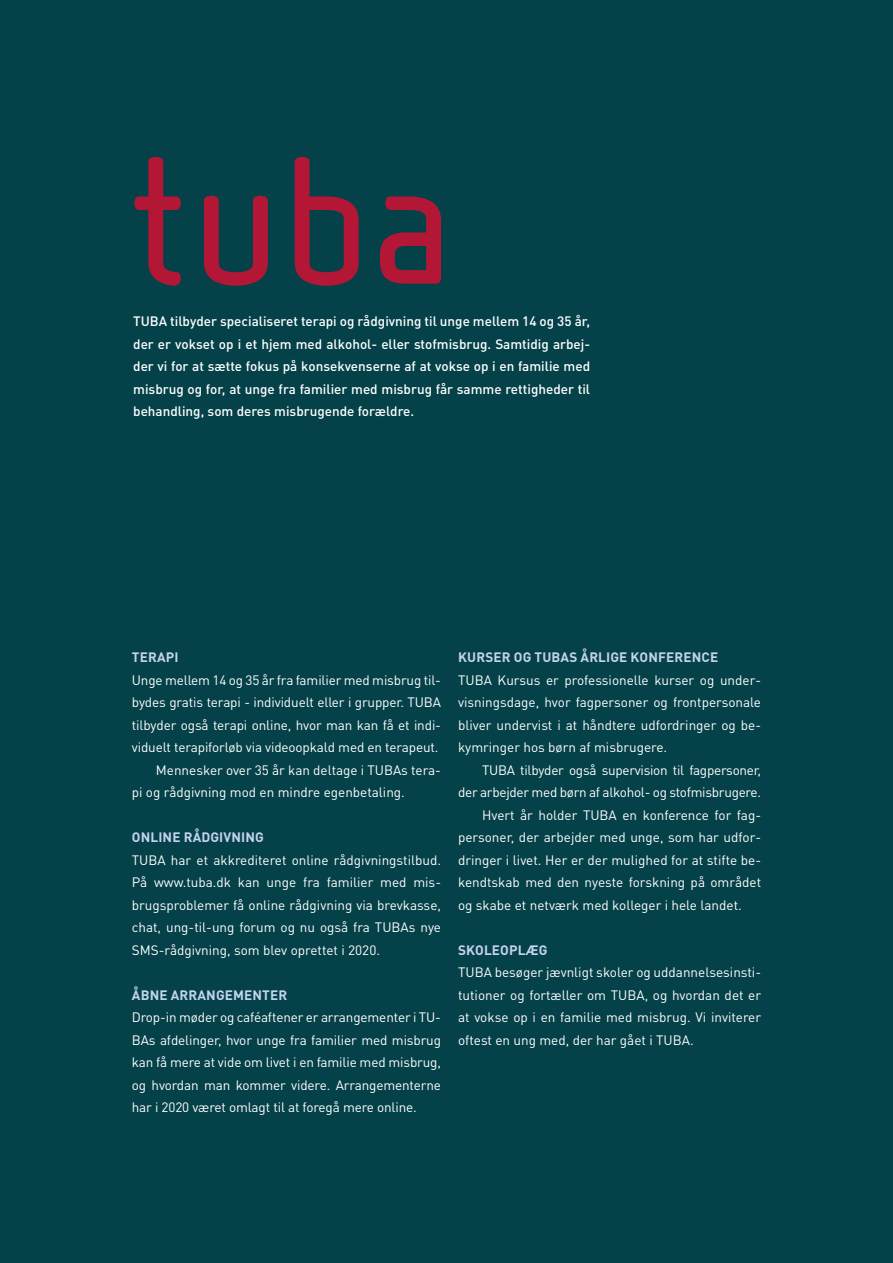
<style>
.page{position:relative;width:893px;height:1263px;background:#044148}
.page>*{position:absolute;margin:0;border:0;box-sizing:border-box;transform-origin:0 0}
.t1{font:13.5px/22.5px "DIN Pro";letter-spacing:-.01em;color:#fff;text-align:justify}
.t2{font:500 13.5px/22.5px "DIN Pro";color:#fff;text-align:justify}
.t3{font:700 13.5px "DIN Pro";letter-spacing:.01em;color:#c4d3ee}
</style>
<div class="page">
<svg style="left:204px;top:196px;width:64px;height:90px"></svg>
<svg style="left:134px;top:157px;width:47px;height:129px"></svg>
<svg style="left:295px;top:157px;width:64px;height:129px"></svg>
<svg style="left:380px;top:196px;width:61px;height:88px"></svg>
<p class="t2" style="left:133px;top:310px;width:458px">TUBA tilbyder specialiseret terapi og rådgivning til unge mellem 14 og 35 år, der er vokset op i et hjem med alkohol- eller stofmisbrug. Samtidig arbej&shy;der vi for at sætte fokus på konsekvenserne af at vokse op i en familie med misbrug og for, at unge fra familier med misbrug får samme rettigheder til behandling, som deres misbrugende forældre.</p>
<p class="t3" style="left:132px;top:648px;width:48px">TERAPI</p>
<p class="t1" style="left:132px;top:668px;width:311px">Unge mellem 14 og 35 år fra familier med misbrug til-</p>
<p class="t1" style="left:132px;top:691px;width:311px">bydes gratis terapi - individuelt eller i grupper. TUBA</p>
<p class="t1" style="left:132px;top:713px;width:311px">tilbyder også terapi online, hvor man kan få et indi-</p>
<p class="t1" style="left:132px;top:736px;width:308px">viduelt terapiforløb via videoopkald med en terapeut.</p>
<p class="t1" style="left:156px;top:758px;width:287px">Mennesker over 35 år kan deltage i TUBAs tera-</p>
<p class="t1" style="left:132px;top:781px;width:275px">pi og rådgivning mod en mindre egenbetaling.</p>
<p class="t3" style="left:132px;top:828px;width:133px">ONLINE RÅDGIVNING</p>
<p class="t1" style="left:132px;top:848px;width:311px">TUBA har et akkrediteret online rådgivningstilbud.<br>På www.tuba.dk kan unge fra familier med mis&shy;brugsproblemer få online rådgivning via brevkasse, chat, ung-til-ung forum og nu også fra TUBAs nye SMS-rådgivning, som blev oprettet i 2020.</p>
<p class="t3" style="left:132px;top:986px;width:157px">ÅBNE ARRANGEMENTER</p>
<p class="t1" style="left:132px;top:1006px;width:311px">Drop-in møder og caféaftener er arrangementer i TU-BAs afdelinger, hvor unge fra familier med misbrug kan få mere at vide om livet i en familie med misbrug, og hvordan man kommer videre. Arrangementerne har i 2020 været omlagt til at foregå mere online.</p>
<p class="t3" style="left:458px;top:648px;width:262px">KURSER OG TUBAS ÅRLIGE KONFERENCE</p>
<p class="t1" style="left:458px;top:668px;width:305px">TUBA Kursus er professionelle kurser og under&shy;visningsdage, hvor fagpersoner og frontpersonale bliver undervist i at håndtere udfordringer og be&shy;kymringer hos børn af misbrugere.</p>
<p class="t1" style="left:482px;top:758px;width:281px">TUBA tilbyder også supervision til fagpersoner,</p>
<p class="t1" style="left:458px;top:781px;width:305px">der arbejder med børn af alkohol- og stofmisbrugere.</p>
<p class="t1" style="left:482px;top:803px;width:281px">Hvert år holder TUBA en konference for fag-</p>
<p class="t1" style="left:458px;top:826px;width:305px">personer, der arbejder med unge, som har udfor-</p>
<p class="t1" style="left:458px;top:848px;width:305px">dringer i livet. Her er der mulighed for at stifte be-</p>
<p class="t1" style="left:458px;top:871px;width:305px">kendtskab med den nyeste forskning på området</p>
<p class="t1" style="left:458px;top:893px;width:285px">og skabe et netværk med kolleger i hele landet.</p>
<p class="t3" style="left:458px;top:941px;width:91px">SKOLEOPLÆG</p>
<p class="t1" style="left:458px;top:961px;width:305px">TUBA besøger jævnligt skoler og uddannelsesinsti&shy;tutioner og fortæller om TUBA, og hvordan det er at vokse op i en familie med misbrug. Vi inviterer oftest en ung med, der har gået i TUBA.</p>
</div>
